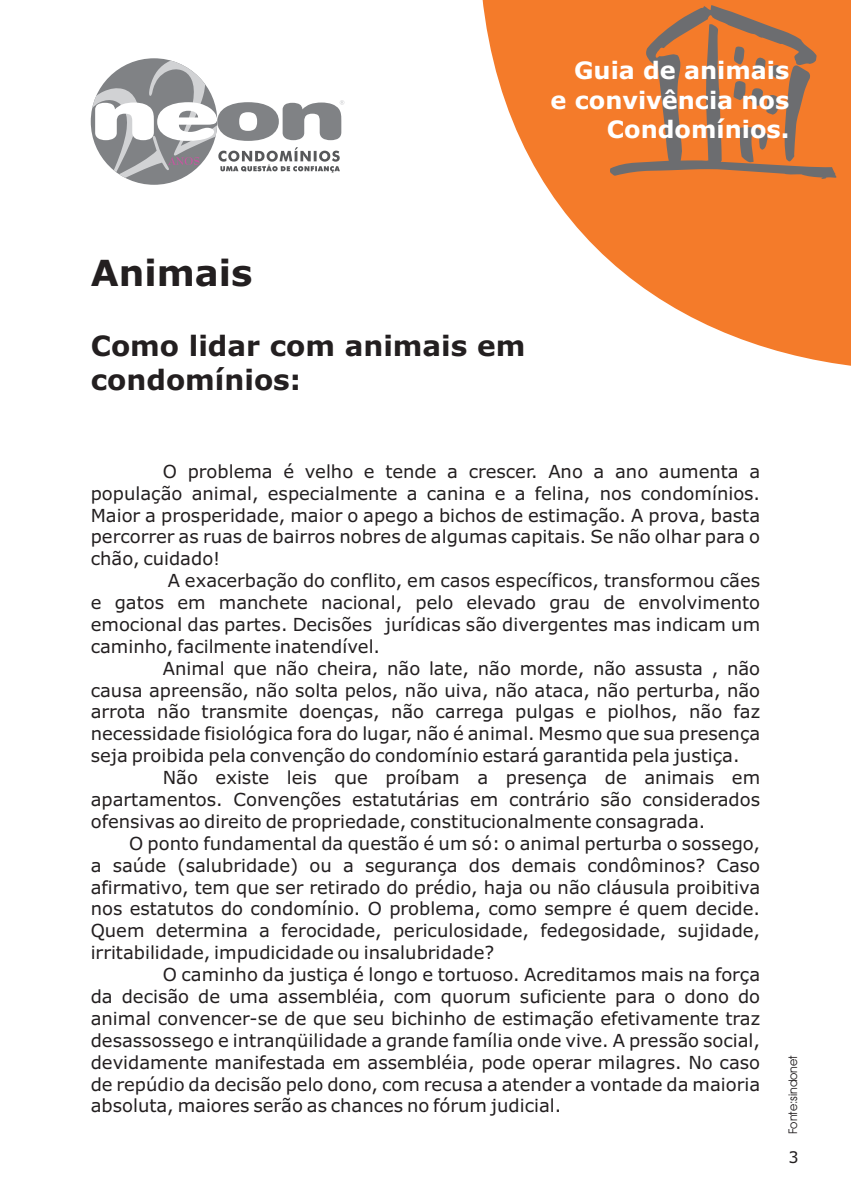
<style>
.page{position:relative;width:851px;height:1191px;background:#fff}
.page>*{position:absolute;margin:0;border:0;box-sizing:border-box;transform-origin:0 0}
.t1{font:700 36px "Verdana";color:#231f20}
.t2{font:700 28px/34px "Verdana";color:#231f20}
.t3{font:700 24px/29.2px "Verdana";color:#fff;text-align:right}
.t4{font:18px "Verdana";color:#231f20}
.t5{font:16px "Verdana";color:#231f20}
.t6{font:12px "Avant Garde IT Cby BT";color:#231f20}
</style>
<div class="page">
<svg style="left:482px;top:0;width:368px;height:366px;fill:#f47b2a"></svg>
<svg style="left:610px;top:5px;width:226px;height:174px;background:#cf773c"></svg>
<svg style="left:91px;top:58px;width:253px;height:127px"></svg>
<h3 class="t3" style="left:550px;top:58px;width:240px">Guia de animais<br>e convivência nos<br>Condomínios.</h3>
<h1 class="t1" style="left:91px;top:259px;width:163px">Animais</h1>
<h2 class="t2" style="left:91px;top:331px;width:436px">Como lidar com animais em condomínios:</h2>
<p class="t4" style="left:163px;top:464px;width:598px">O problema é velho e tende a crescer. Ano a ano aumenta a</p>
<p class="t4" style="left:91px;top:486px;width:670px">população animal, especialmente a canina e a felina, nos condomínios.</p>
<p class="t4" style="left:91px;top:508px;width:670px">Maior a prosperidade, maior o apego a bichos de estimação. A prova, basta</p>
<p class="t4" style="left:91px;top:529px;width:670px">percorrer as ruas de bairros nobres de algumas capitais. Se não olhar para o</p>
<p class="t4" style="left:91px;top:551px;width:131px">chão, cuidado!</p>
<p class="t4" style="left:168px;top:573px;width:594px">A exacerbação do conflito, em casos específicos, transformou cães</p>
<p class="t4" style="left:91px;top:595px;width:670px">e gatos em manchete nacional, pelo elevado grau de envolvimento</p>
<p class="t4" style="left:91px;top:617px;width:670px">emocional das partes. Decisões jurídicas são divergentes mas indicam um</p>
<p class="t4" style="left:91px;top:639px;width:291px">caminho, facilmente inatendível.</p>
<p class="t4" style="left:163px;top:661px;width:598px">Animal que não cheira, não late, não morde, não assusta , não</p>
<p class="t4" style="left:91px;top:683px;width:670px">causa apreensão, não solta pelos, não uiva, não ataca, não perturba, não</p>
<p class="t4" style="left:91px;top:704px;width:670px">arrota não transmite doenças, não carrega pulgas e piolhos, não faz</p>
<p class="t4" style="left:91px;top:726px;width:670px">necessidade fisiológica fora do lugar, não é animal. Mesmo que sua presença</p>
<p class="t4" style="left:91px;top:748px;width:650px">seja proibida pela convenção do condomínio estará garantida pela justiça.</p>
<p class="t4" style="left:163px;top:770px;width:598px">Não existe leis que proíbam a presença de animais em</p>
<p class="t4" style="left:91px;top:792px;width:670px">apartamentos. Convenções estatutárias em contrário são considerados</p>
<p class="t4" style="left:91px;top:814px;width:616px">ofensivas ao direito de propriedade, constitucionalmente consagrada.</p>
<p class="t4" style="left:129px;top:836px;width:632px">O ponto fundamental da questão é um só: o animal perturba o sossego,</p>
<p class="t4" style="left:91px;top:858px;width:670px">a saúde (salubridade) ou a segurança dos demais condôminos? Caso</p>
<p class="t4" style="left:91px;top:879px;width:670px">afirmativo, tem que ser retirado do prédio, haja ou não cláusula proibitiva</p>
<p class="t4" style="left:91px;top:901px;width:670px">nos estatutos do condomínio. O problema, como sempre é quem decide.</p>
<p class="t4" style="left:91px;top:923px;width:670px">Quem determina a ferocidade, periculosidade, fedegosidade, sujidade,</p>
<p class="t4" style="left:91px;top:945px;width:405px">irritabilidade, impudicidade ou insalubridade?</p>
<p class="t4" style="left:163px;top:967px;width:598px">O caminho da justiça é longo e tortuoso. Acreditamos mais na força</p>
<p class="t4" style="left:91px;top:989px;width:670px">da decisão de uma assembléia, com quorum suficiente para o dono do</p>
<p class="t4" style="left:91px;top:1011px;width:670px">animal convencer-se de que seu bichinho de estimação efetivamente traz</p>
<p class="t4" style="left:91px;top:1033px;width:670px">desassossego e intranqüilidade a grande família onde vive. A pressão social,</p>
<p class="t4" style="left:91px;top:1054px;width:670px">devidamente manifestada em assembléia, pode operar milagres. No caso</p>
<p class="t4" style="left:91px;top:1076px;width:670px">de repúdio da decisão pelo dono, com recusa a atender a vontade da maioria</p>
<p class="t4" style="left:91px;top:1098px;width:472px">absoluta, maiores serão as chances no fórum judicial.</p>
<p class="t6" style="left:787px;top:1134px;width:80px;rotate:-90deg">Fonte:sindonet</p>
<p class="t5" style="left:788px;top:1150px;width:12px">3</p>
</div>
